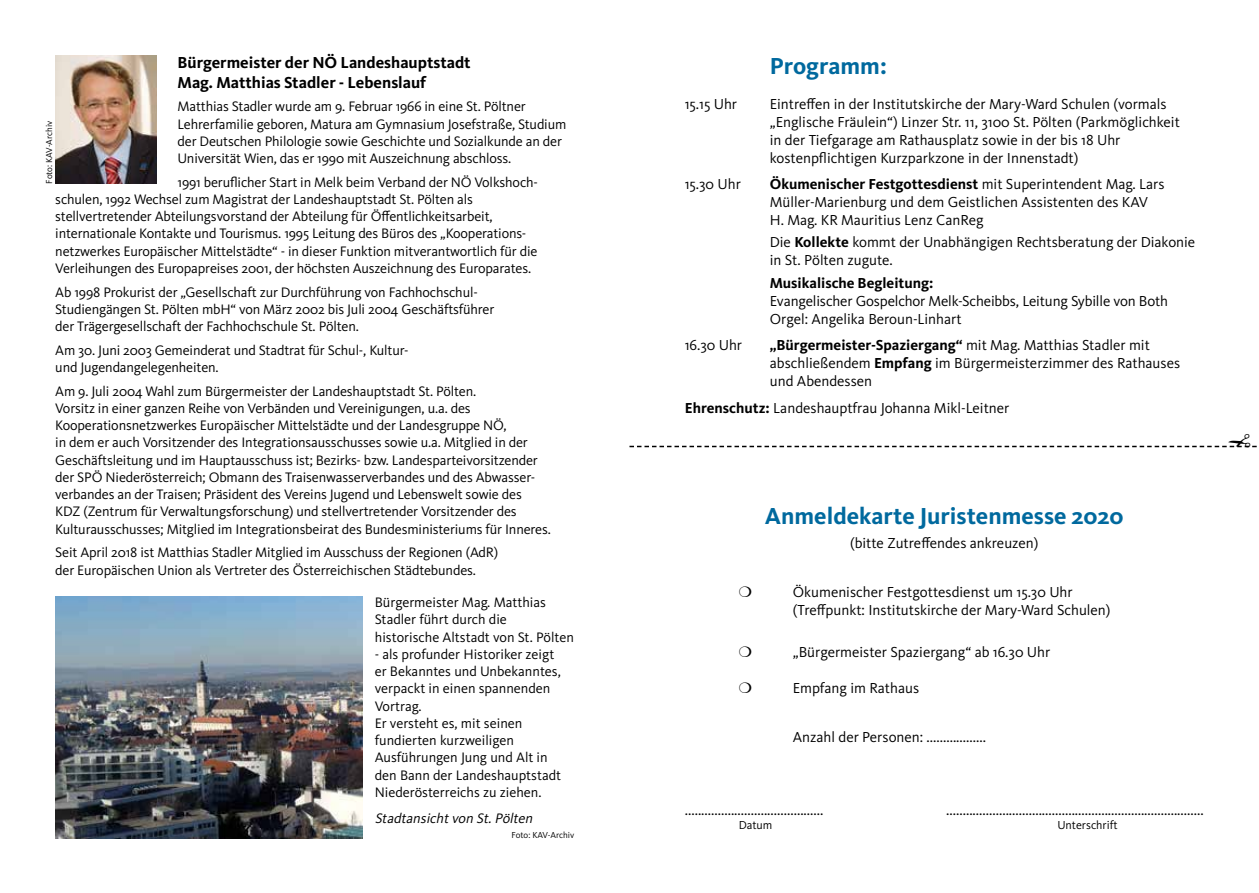
<style>
.page{position:relative;width:1259px;height:893px;background:#fff}
.page>*{position:absolute;margin:0;border:0;box-sizing:border-box;transform-origin:0 0}
.t1{font:700 24px "Kievit Pro";color:#00699e}
.t2{font:700 16.5px/19.8px "Kievit Pro";color:#000}
.t3{font:15px/18px "Kievit Pro";color:#000}
.t4{font:700 15px "Kievit Pro";color:#000}
.t5{font:14.25px/17.2px "Kievit Pro";letter-spacing:-.01em;color:#000}
.t6{font:italic 14.25px "Kievit Pro";color:#000}
.t7{font:12px "Kievit Pro";color:#000}
.t8{font:9px "Kievit Pro";color:#000}
.s1{font-weight:700}
</style>
<div class="page">
<img style="left:55px;top:596px;width:307px;height:242px">
<img style="left:55px;top:55px;width:101px;height:128px">
<svg style="left:629px;top:445px;width:628px;height:3px"></svg>
<p class="t2" style="left:177px;top:52px;width:295px">Bürgermeister der NÖ Landeshauptstadt<br>Mag. Matthias Stadler - Lebenslauf</p>
<p class="t5" style="left:177px;top:98px;width:390px">Matthias Stadler wurde am 9. Februar 1966 in eine St. Pöltner Lehrerfamilie geboren, Matura am Gymnasium Josefstraße, Studium der Deutschen Philologie sowie Geschichte und Sozialkunde an der Universität Wien, das er 1990 mit Auszeichnung abschloss.</p>
<p class="t5" style="left:55px;top:173px;width:484px;text-indent:122px">1991 beruflicher Start in Melk beim Verband der NÖ Volkshoch&shy;schulen, 1992 Wechsel zum Magistrat der Landeshauptstadt St. Pölten als stellvertretender Abteilungsvorstand der Abteilung für Öffentlichkeitsarbeit, internationale Kontakte und Tourismus. 1995 Leitung des Büros des „Kooperations&shy;netzwerkes Europäischer Mittelstädte“ - in dieser Funktion mitverantwortlich für die Verleihungen des Europapreises 2001, der höchsten Auszeichnung des Europarates.</p>
<p class="t5" style="left:55px;top:283px;width:440px">Ab 1998 Prokurist der „Gesellschaft zur Durchführung von Fachhochschul-<br>Studiengängen St. Pölten mbH“ von März 2002 bis Juli 2004 Geschäftsführer der Trägergesellschaft der Fachhochschule St. Pölten.</p>
<p class="t5" style="left:55px;top:341px;width:355px">Am 30. Juni 2003 Gemeinderat und Stadtrat für Schul-, Kultur&shy;und Jugendangelegenheiten.</p>
<p class="t5" style="left:55px;top:382px;width:497px">Am 9. Juli 2004 Wahl zum Bürgermeister der Landeshauptstadt St. Pölten.<br>Vorsitz in einer ganzen Reihe von Verbänden und Vereinigungen, u.a. des Kooperationsnetzwerkes Europäischer Mittelstädte und der Landesgruppe NÖ,<br>in dem er auch Vorsitzender des Integrationsausschusses sowie u.a. Mitglied in der Geschäftsleitung und im Hauptausschuss ist; Bezirks- bzw. Landesparteivorsitzender der SPÖ Niederösterreich; Obmann des Traisenwasserverbandes und des Abwasser&shy;verbandes an der Traisen; Präsident des Vereins Jugend und Lebenswelt sowie des<br>KDZ (Zentrum für Verwaltungsforschung) und stellvertretender Vorsitzender des Kulturausschusses; Mitglied im Integrationsbeirat des Bundesministeriums für Inneres.</p>
<p class="t5" style="left:55px;top:544px;width:444px">Seit April 2018 ist Matthias Stadler Mitglied im Ausschuss der Regionen (AdR) der Europäischen Union als Vertreter des Österreichischen Städtebundes.</p>
<p class="t8" style="left:44px;top:184px;width:64px;rotate:-90deg">Foto: KAV-Archiv</p>
<p class="t5" style="left:375px;top:593px;width:201px">Bürgermeister Mag. Matthias<br>Stadler führt durch die historische Altstadt von St. Pölten</p>
<p class="t5" style="left:375px;top:645px;width:188px">- als profunder Historiker zeigt er Bekanntes und Unbekanntes, verpackt in einen spannenden<br>Vortrag.<br>Er versteht es, mit seinen fundierten kurzweiligen<br>Ausführungen Jung und Alt in den Bann der Landeshauptstadt<br>Niederösterreichs zu ziehen.</p>
<p class="t6" style="left:375px;top:809px;width:162px">Stadtansichtvon St.Pölten</p>
<p class="t8" style="left:511px;top:829px;width:64px">Foto: KAV-Archiv</p>
<h1 class="t1" style="left:770px;top:51px;width:118px">Programm:</h1>
<p class="t3" style="left:685px;top:94px;width:54px">15.15 Uhr</p>
<p class="t3" style="left:770px;top:94px;width:411px">Eintreffen in der Institutskirche der Mary-Ward Schulen (vormals „Englische Fräulein“) Linzer Str. 11, 3100 St. Pölten (Parkmöglichkeit in der Tiefgarage am Rathausplatz sowie in der bis 18 Uhr kostenpflichtigen Kurzparkzone in der Innenstadt)</p>
<p class="t3" style="left:685px;top:175px;width:58px">15.30 Uhr</p>
<p class="t3" style="left:770px;top:175px;width:396px"><span class="s1">Ökumenischer Festgottesdienst</span> mit Superintendent Mag. Lars<br>Müller-Marienburg und dem Geistlichen Assistenten des KAV<br>H. Mag. KR Mauritius Lenz CanReg</p>
<p class="t3" style="left:770px;top:233px;width:427px">Die <span class="s1">Kollekte</span> kommt der Unabhängigen Rechtsberatung der Diakonie in St. Pölten zugute.</p>
<p class="t4" style="left:770px;top:274px;width:165px">Musikalische Begleitung:</p>
<p class="t3" style="left:770px;top:291px;width:400px">Evangelischer Gospelchor Melk-Scheibbs, Leitung Sybille von Both<br>Orgel: Angelika Beroun-Linhart</p>
<p class="t3" style="left:685px;top:336px;width:59px">16.30 Uhr</p>
<p class="t3" style="left:770px;top:336px;width:412px"><span class="s1">„Bürgermeister-Spaziergang“</span> mit Mag. Matthias Stadler mit abschließendem <span class="s1">Empfang</span> im Bürgermeisterzimmer des Rathauses und Abendessen</p>
<p class="t3" style="left:685px;top:398px;width:326px"><span class="s1">Ehrenschutz:</span> Landeshauptfrau Johanna Mikl-Leitner</p>
<h1 class="t1" style="left:765px;top:501px;width:360px">Anmeldekarte Juristenmesse 2020</h1>
<p class="t3" style="left:850px;top:534px;width:190px">(bitte Zutreffendes ankreuzen)</p>
<p class="t3" style="left:793px;top:583px;width:319px">Ökumenischer Festgottesdienst um 15.30 Uhr (Treffpunkt: Institutskirche der Mary-Ward Schulen)</p>
<p class="t3" style="left:793px;top:643px;width:259px">„Bürgermeister Spaziergang“ ab 16.30 Uhr</p>
<p class="t3" style="left:793px;top:679px;width:128px">Empfang im Rathaus</p>
<p class="t3" style="left:793px;top:728px;width:195px">Anzahl der Personen: ..................</p>
<p class="t3" style="left:685px;top:801px;width:140px">..........................................</p>
<p class="t3" style="left:946px;top:801px;width:259px">..............................................................................</p>
<p class="t7" style="left:739px;top:818px;width:35px">Datum</p>
<p class="t7" style="left:1057px;top:818px;width:62px">Unterschrift</p>
</div>
